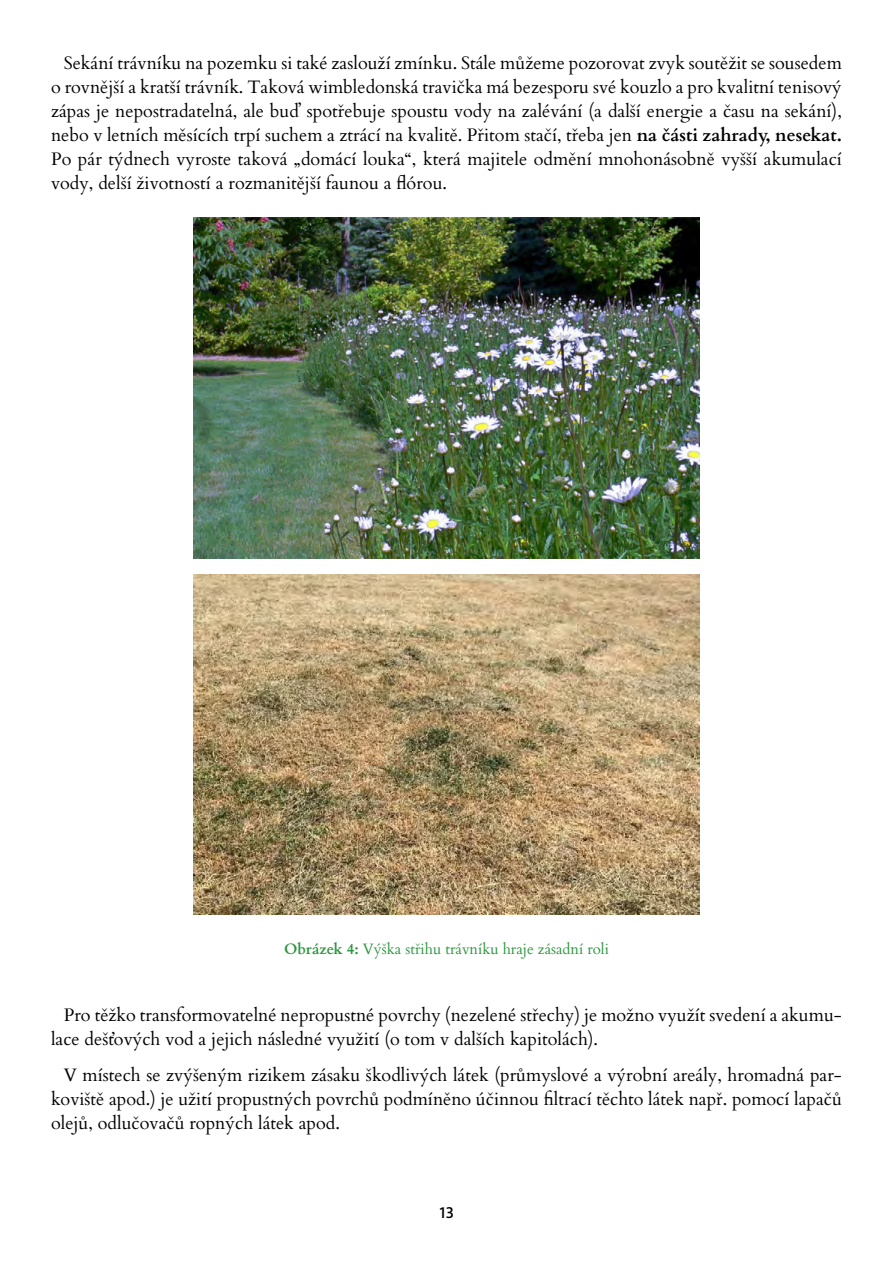
<style>
.page{position:relative;width:893px;height:1263px;background:#fff}
.page>*{position:absolute;margin:0;border:0;box-sizing:border-box;transform-origin:0 0}
.t1{font:18px/24px "Cardo";color:#000;text-align:justify}
.t2{font:500 18px "Mukta Mahee";color:#000}
.t3{font:15px "Cardo";color:#2c973f}
.s1{font-weight:700}
</style>
<div class="page">
<img style="left:193px;top:218px;width:507px;height:340px">
<img style="left:193px;top:574px;width:507px;height:341px">
<p class="t1" style="left:51px;top:50px;width:792px;text-indent:13px">Sekání trávníku na pozemku si také zaslouží zmínku. Stále můžeme pozorovat zvyk soutěžit se sousedem o rovnější a kratší trávník. Taková wimbledonská travička má bezesporu své kouzlo a pro kvalitní tenisový zápas je nepostradatelná, ale buď spotřebuje spoustu vody na zalévání (a další energie a času na sekání), nebo v letních měsících trpí suchem a ztrácí na kvalitě. Přitom stačí, třeba jen <span class="s1">na části zahrady, nesekat.<br></span>Po pár týdnech vyroste taková „domácí louka“, která majitele odmění mnohonásobně vyšší akumulací vody, delší životností a rozmanitější faunou a flórou.</p>
<p class="t3" style="left:284px;top:937px;width:326px"><span class="s1">Obrázek 4:</span> Výška střihu trávníku hraje zásadní roli</p>
<p class="t1" style="left:51px;top:1001px;width:792px;text-indent:13px">Pro těžko transformovatelné nepropustné povrchy (nezelené střechy) je možno využít svedení a akumu&shy;lace dešťových vod a jejich následné využití (o tom v dalších kapitolách).</p>
<p class="t1" style="left:51px;top:1062px;width:792px;text-indent:13px">V místech se zvýšeným rizikem zásaku škodlivých látek (průmyslové a výrobní areály, hromadná par&shy;koviště apod.) je užití propustných povrchů podmíněno účinnou filtrací těchto látek např. pomocí lapačů olejů, odlučovačů ropných látek apod.</p>
<p class="t2" style="left:439px;top:1201px;width:16px">13</p>
</div>
